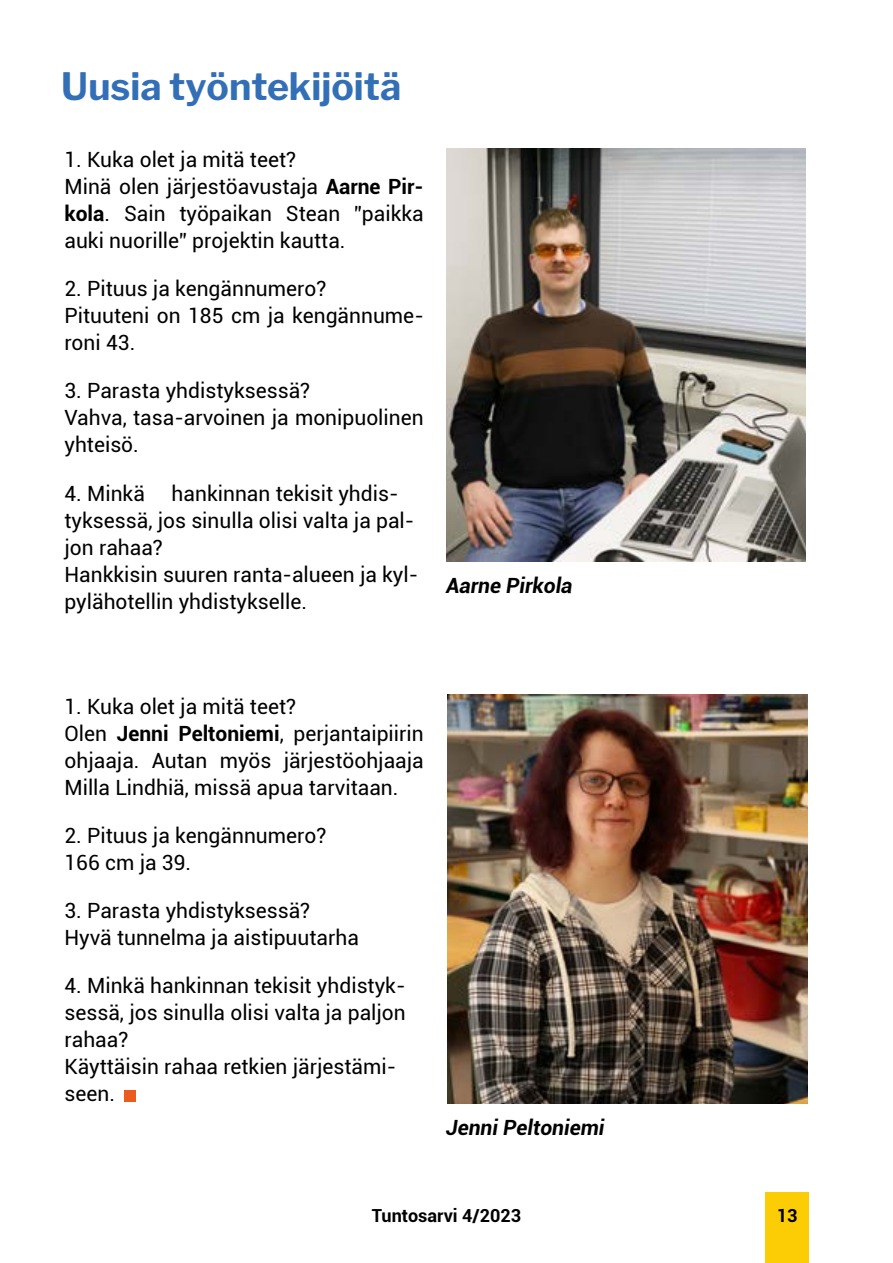
<style>
.page{position:relative;width:893px;height:1263px;background:#fff}
.page>*{position:absolute;margin:0;border:0;box-sizing:border-box;transform-origin:0 0}
.t1{font:700 37.5px "Libre Franklin";color:#336fb6}
.t2{font:21px/27px "Roboto";color:#000}
.t3{font:italic 700 21px "Roboto";color:#000}
.t4{font:700 18px "Roboto";color:#000}
.s1{font-weight:700}
</style>
<div class="page">
<div style="left:765px;top:1192px;width:44px;height:71px;background:#fccd05"></div>
<img style="left:446px;top:148px;width:359px;height:414px">
<img style="left:448px;top:695px;width:360px;height:409px">
<div style="left:124px;top:1091px;width:11px;height:11px;background:#eb5b1d"></div>
<h1 class="t1" style="left:61px;top:64px;width:341px">Uusia työntekijöitä</h1>
<p class="t2" style="left:64px;top:145px;width:361px">1. Kuka olet ja mitä teet?<br>Minä olen järjestöavustaja <span class="s1">Aarne Pir&shy;kola</span>. Sain työpaikan Stean ”paikka auki nuorille” projektin kautta.</p>
<p class="t2" style="left:64px;top:274px;width:361px">2. Pituus ja kengännumero?<br>Pituuteni on 185 cm ja kengännume&shy;roni 43.</p>
<p class="t2" style="left:64px;top:376px;width:361px">3. Parasta yhdistyksessä?<br>Vahva, tasa-arvoinen ja monipuolinen yhteisö.</p>
<p class="t2" style="left:64px;top:479px;width:82px">4. Minkä</p>
<p class="t2" style="left:64px;top:479px;width:355px;text-indent:107px">hankinnan tekisit yhdis&shy;tyksessä, jos sinulla olisi valta ja pal&shy;jon rahaa?<br>Hankkisin suuren ranta-alueen ja kyl&shy;pylähotellin yhdistykselle.</p>
<p class="t3" style="left:446px;top:570px;width:128px">Aarne Pirkola</p>
<p class="t2" style="left:64px;top:692px;width:361px">1. Kuka olet ja mitä teet?<br>Olen <span class="s1">Jenni Peltoniemi</span>, perjantaipiirin ohjaaja. Autan myös järjestöohjaaja Milla Lindhiä, missä apua tarvitaan.</p>
<p class="t2" style="left:64px;top:821px;width:263px">2. Pituus ja kengännumero?<br>166 cm ja 39.</p>
<p class="t2" style="left:64px;top:896px;width:296px">3. Parasta yhdistyksessä?<br>Hyvä tunnelma ja aistipuutarha</p>
<p class="t2" style="left:64px;top:971px;width:343px">4. Minkä hankinnan tekisit yhdistyk&shy;sessä, jos sinulla olisi valta ja paljon rahaa?<br>Käyttäisin rahaa retkien järjestämi&shy;seen.</p>
<p class="t3" style="left:446px;top:1112px;width:160px">Jenni Peltoniemi</p>
<p class="t4" style="left:372px;top:1203px;width:151px">Tuntosarvi 4/2023</p>
<p class="t4" style="left:777px;top:1203px;width:22px">13</p>
</div>
